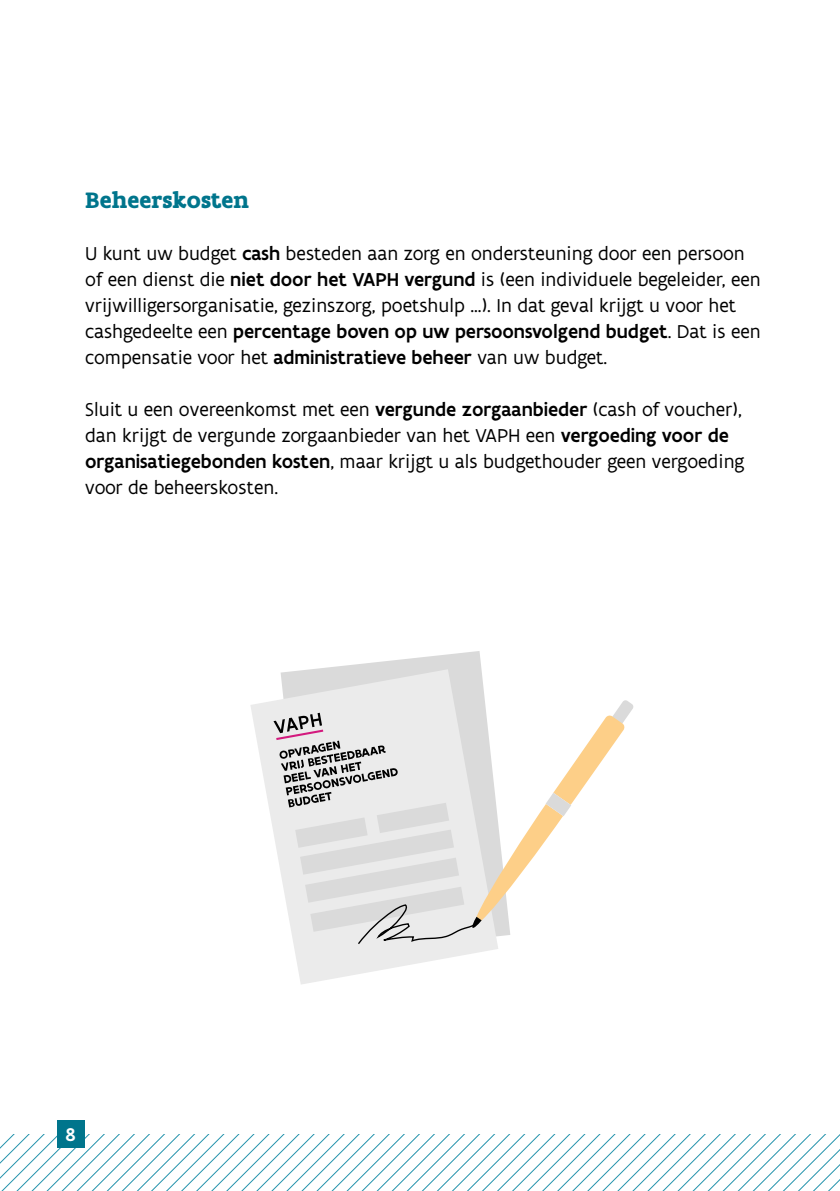
<style>
.page{position:relative;width:840px;height:1191px;background:#fff}
.page>*{position:absolute;margin:0;border:0;box-sizing:border-box;transform-origin:0 0}
.t1{font:700 24px "Flanders Art Serif";color:#00758c}
.t2{font:20px/26px "Flanders Art Sans";color:#000}
.t3{font:500 19.8px "Flanders Art Sans";color:#fff}
.s1{font-weight:500}
</style>
<div class="page">
<svg style="left:316px;top:651px;width:166px;height:18px"></svg>
<svg style="left:250px;top:669px;width:248px;height:315px"></svg>
<svg style="left:273px;top:700px;width:360px;height:245px"></svg>
<svg style="left:0;top:1134px;width:839px;height:57px"></svg>
<div style="left:57px;top:1120px;width:27px;height:28px;background:#00758c"></div>
<p class="t1" style="left:85px;top:185px;width:165px">Beheerskosten</p>
<p class="t2" style="left:85px;top:240px;width:676px">U kunt uw budget <span class="s1">cash</span> besteden aan zorg en ondersteuning door een persoon of een dienst die <span class="s1">niet door het VAPH vergund</span> is (een individuele begeleider, een vrijwilligersorganisatie, gezinszorg, poetshulp ...). In dat geval krijgt u voor het cashgedeelte een <span class="s1">percentage boven op uw persoonsvolgend budget</span>. Dat is een compensatie voor het <span class="s1">administratieve beheer</span> van uw budget.</p>
<p class="t2" style="left:85px;top:396px;width:660px">Sluit u een overeenkomst met een <span class="s1">vergunde zorgaanbieder</span> (cash of voucher), dan krijgt de vergunde zorgaanbieder van het VAPH een <span class="s1">vergoeding voor de organisatiegebonden kosten</span>, maar krijgt u als budgethouder geen vergoeding voor de beheerskosten.</p>
<p class="t3" style="left:65px;top:1121px;width:12px">8</p>
</div>
